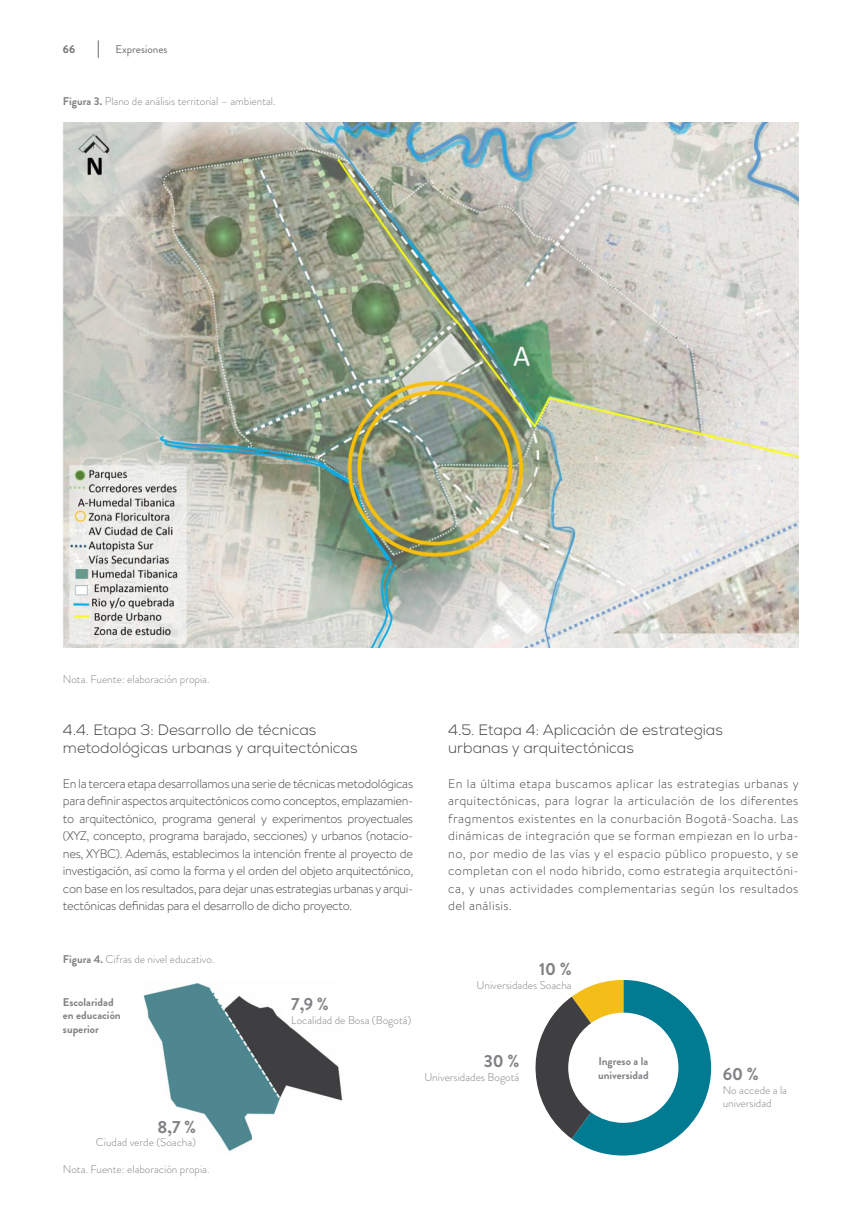
<style>
.page{position:relative;width:851px;height:1223px;background:#fff}
.page>*{position:absolute;margin:0;border:0;box-sizing:border-box;transform-origin:0 0}
.Figura_titulo{font:700 17.5px "Brandon Grotesque";color:#808285}
.Titulo_3{font:300 15px/18px "Nexa";color:#3e3e3f}
.Texto_A{font:300 12.5px/17.5px "Brandon Text";letter-spacing:-.005em;color:#3e3e3f;text-align:justify}
.Figura_titulo-2{font:300 11.25px/13.5px "Brandon Grotesque";color:#808285}
.Figura_fuente{font:300 11.25px "Brandon Grotesque";color:#808285}
.Figura_titulo-3{font:700 11.25px/13.5px "Brandon Grotesque";color:#808285}
.t1{font:11.25px "Brandon Grotesque";color:#6c6d70}
.t2{font:700 11.25px "Brandon Grotesque";color:#6c6d70}
.s1{font-weight:700}
</style>
<div class="page">
<img style="left:63px;top:123px;width:735px;height:525px">
<img style="left:143px;top:983px;width:200px;height:169px">
<svg style="left:535px;top:980px;width:176px;height:175px"></svg>
<svg style="left:98px;top:40px;width:1px;height:18px"></svg>
<p class="t2" style="left:63px;top:41px;width:14px">66</p>
<p class="t1" style="left:115px;top:41px;width:54px">Expresiones</p>
<p class="Figura_titulo-2" style="left:63px;top:94px;width:214px"><span class="s1">Figura 3.</span> Plano de análisis territorial – ambiental.</p>
<p class="Figura_fuente" style="left:63px;top:671px;width:148px">Nota. Fuente: elaboración propia.</p>
<p class="Titulo_3" style="left:63px;top:721px;width:296px">4.4. Etapa 3: Desarrollo de técnicas metodológicas urbanas y arquitectónicas</p>
<p class="Texto_A" style="left:63px;top:774px;width:352px">En la tercera etapa desarrollamos una serie de técnicas metodológicas para definir aspectos arquitectónicos como conceptos, emplazamien&shy;to arquitectónico, programa general y experimentos proyectuales (XYZ, concepto, programa barajado, secciones) y urbanos (notacio&shy;nes, XYBC). Además, establecimos la intención frente al proyecto de investigación, así como la forma y el orden del objeto arquitectónico, con base en los resultados, para dejar unas estrategias urbanas y arqui&shy;tectónicas definidas para el desarrollo de dicho proyecto.</p>
<p class="Titulo_3" style="left:448px;top:721px;width:276px">4.5. Etapa 4: Aplicación de estrategias urbanas y arquitectónicas</p>
<p class="Texto_A" style="left:448px;top:774px;width:352px">En la última etapa buscamos aplicar las estrategias urbanas y arquitectónicas, para lograr la articulación de los diferentes fragmentos existentes en la conurbación Bogotá-Soacha. Las dinámicas de integración que se forman empiezan en lo urba&shy;no, por medio de las vías y el espacio público propuesto, y se completan con el nodo hibrido, como estrategia arquitectóni&shy;ca, y unas actividades complementarias según los resultados del análisis.</p>
<p class="Figura_titulo-2" style="left:63px;top:952px;width:153px"><span class="s1">Figura 4.</span> Cifras de nivel educativo.</p>
<p class="Figura_titulo-3" style="left:63px;top:995px;width:59px">Escolaridad en educación superior</p>
<p class="Figura_titulo" style="left:157px;top:1114px;width:40px">8,7 %</p>
<p class="Figura_titulo-2" style="left:96px;top:1135px;width:102px">Ciudad verde (Soacha)</p>
<p class="Figura_fuente" style="left:63px;top:1161px;width:148px">Nota. Fuente: elaboración propia.</p>
<p class="Figura_titulo" style="left:291px;top:991px;width:39px">7,9 %</p>
<p class="Figura_titulo-2" style="left:291px;top:1013px;width:122px">Localidad de Bosa (Bogotá)</p>
<p class="Figura_titulo" style="left:539px;top:956px;width:34px">10 %</p>
<p class="Figura_titulo-2" style="left:476px;top:978px;width:97px">Universidades Soacha</p>
<p class="Figura_titulo" style="left:483px;top:1048px;width:37px">30 %</p>
<p class="Figura_titulo-2" style="left:424px;top:1070px;width:96px">Universidades Bogotá</p>
<p class="Figura_titulo" style="left:722px;top:1061px;width:37px">60 %</p>
<p class="Figura_titulo-2" style="left:722px;top:1082px;width:66px">No accede a la universidad</p>
<p class="Figura_titulo-3" style="left:598px;top:1054px;width:52px">Ingreso a la universidad</p>
</div>
